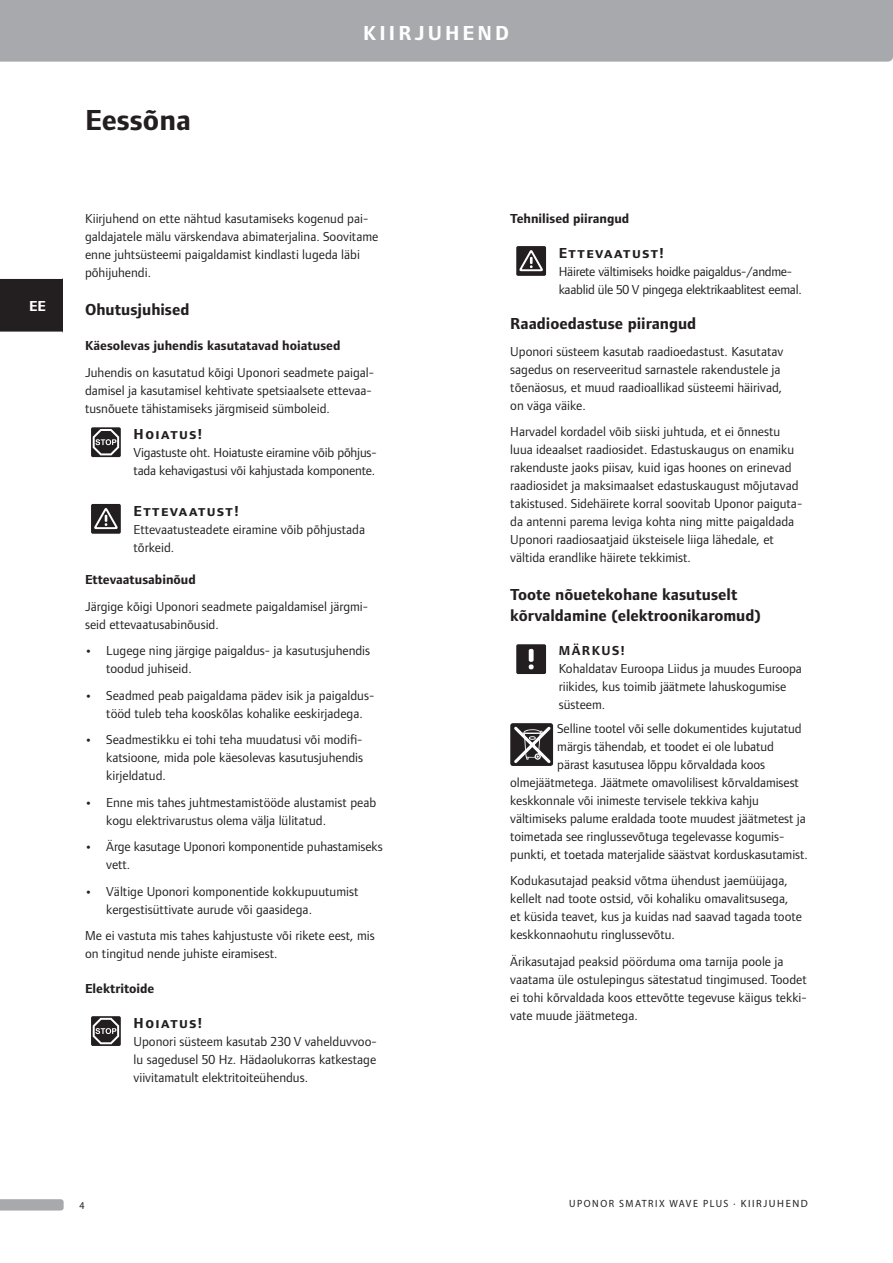
<style>
.page{position:relative;width:893px;height:1263px;background:#fff}
.page>*{position:absolute;margin:0;border:0;box-sizing:border-box;transform-origin:0 0}
.Inside_Heading_short{font:700 30px "Foundry Form Sans";color:#231f20}
.t1{font:700 21px "Foundry Form Sans";letter-spacing:.15em;color:#fff}
.Attention_flashes_bl{font:700 16.5px/21px "Foundry Form Sans";color:#231f20}
.Inside_sublevel_head{font:15px "Foundry Form Sans Bold SC";letter-spacing:.1em;color:#231f20}
.t2{font:700 15px "Foundry Form Sans";color:#fff}
.Inside_Body_copy{font:13.5px/18px "Foundry Form Sans";color:#231f20}
.Inside_Body_indentat{font:13.5px/18px "Foundry Form Sans";color:#231f20}
.Inside_Subheading_bl{font:700 13.5px "Foundry Form Sans";color:#231f20}
.Inside_Body_copy-2{font:13.5px/18px "Foundry Form Sans";letter-spacing:-.02em;color:#231f20}
.Inside_Body_notifica{font:700 13.5px "Foundry Form Sans";letter-spacing:.1em;color:#231f20}
.t3{font:10.5px "Myriad Pro";letter-spacing:.15em;color:#231f20;scale:.95 1}
.s1{font-weight:700}
</style>
<div class="page">
<div style="left:0;top:278px;width:63px;height:54px;background:#231f20"></div>
<hr style="left:0;top:277px;width:63px;height:2px;background:#fff">
<svg style="left:91px;top:427px;width:30px;height:30px"></svg>
<svg style="left:93px;top:429px;width:26px;height:26px"></svg>
<div style="left:91px;top:504px;width:30px;height:30px;background:#231f20;border-radius:2px"></div>
<svg style="left:94px;top:508px;width:24px;height:21px"></svg>
<svg style="left:91px;top:1016px;width:30px;height:30px"></svg>
<svg style="left:93px;top:1018px;width:26px;height:26px"></svg>
<div style="left:516px;top:246px;width:30px;height:30px;background:#231f20;border-radius:2px"></div>
<svg style="left:519px;top:250px;width:24px;height:21px"></svg>
<div style="left:516px;top:644px;width:30px;height:30px;background:#231f20;border-radius:2px"></div>
<div style="left:529px;top:649px;width:5px;height:13px;background:#fff;border-radius:2px"></div>
<svg style="left:529px;top:664px;width:5px;height:5px"></svg>
<svg style="left:510px;top:723px;width:43px;height:43px"></svg>
<svg style="left:511px;top:724px;width:42px;height:42px;background:#565354"></svg>
<div style="left:0;top:0;width:893px;height:62px;background:#a8a9ad"></div>
<svg style="left:0;top:1199px;width:64px;height:11px"></svg>
<p class="t2" style="left:29px;top:298px;width:18px">EE</p>
<p class="Inside_Heading_short" style="left:85px;top:103px;width:107px">Eessõna</p>
<h2 class="t1" style="left:363px;top:21px;width:148px">KIIRJUHEND</h2>
<p class="Inside_Body_copy" style="left:85px;top:210px;width:295px">Kiirjuhend on ette nähtud kasutamiseks kogenud pai&shy;galdajatele mälu värskendava abimaterjalina. Soovitame enne juhtsüsteemi paigaldamist kindlasti lugeda läbi põhijuhendi.</p>
<p class="Attention_flashes_bl" style="left:85px;top:299px;width:106px">Ohutusjuhised</p>
<p class="Inside_Subheading_bl" style="left:85px;top:338px;width:257px">Käesolevas juhendis kasutatavad hoiatused</p>
<p class="Inside_Body_copy" style="left:85px;top:363px;width:290px">Juhendis on kasutatud kõigi Uponori seadmete paigal&shy;damisel ja kasutamisel kehtivate spetsiaalsete ettevaa&shy;tusnõuete tähistamiseks järgmiseid sümboleid.</p>
<p class="Inside_sublevel_head" style="left:134px;top:425px;width:70px">Hoiatus!</p>
<p class="Inside_Body_copy" style="left:134px;top:443px;width:245px">Vigastuste oht. Hoiatuste eiramine võib põhjus&shy;tada kehavigastusi või kahjustada komponente.</p>
<p class="Inside_sublevel_head" style="left:134px;top:502px;width:107px">Ettevaatust!</p>
<p class="Inside_Body_copy" style="left:134px;top:520px;width:233px">Ettevaatusteadete eiramine võib põhjustada tõrkeid.</p>
<p class="Inside_Subheading_bl" style="left:85px;top:572px;width:112px">Ettevaatusabinõud</p>
<p class="Inside_Body_copy" style="left:85px;top:597px;width:285px">Järgige kõigi Uponori seadmete paigaldamisel järgmi&shy;seid ettevaatusabinõusid.</p>
<p class="Inside_Body_indentat" style="left:106px;top:641px;width:265px;text-indent:-21px"><span class="s1">•</span> Lugege ning järgige paigaldus- ja kasutusjuhendis toodud juhiseid.</p>
<p class="Inside_Body_indentat" style="left:106px;top:686px;width:269px;text-indent:-21px"><span class="s1">•</span> Seadmed peab paigaldama pädev isik ja paigaldus&shy;tööd tuleb teha kooskõlas kohalike eeskirjadega.</p>
<p class="Inside_Body_indentat" style="left:106px;top:730px;width:258px;text-align:justify;text-indent:-21px"><span class="s1">•</span> Seadmestikku ei tohi teha muudatusi või modifi&shy;katsioone, mida pole käesolevas kasutusjuhendis kirjeldatud.</p>
<p class="Inside_Body_indentat" style="left:106px;top:793px;width:271px;text-indent:-21px"><span class="s1">•</span> Enne mis tahes juhtmestamistööde alustamist peab kogu elektrivarustus olema välja lülitatud.</p>
<p class="Inside_Body_indentat" style="left:106px;top:837px;width:278px;text-indent:-21px"><span class="s1">•</span> Ärge kasutage Uponori komponentide puhastamiseks vett.</p>
<p class="Inside_Body_indentat" style="left:106px;top:882px;width:254px;text-indent:-21px"><span class="s1">•</span> Vältige Uponori komponentide kokkupuutumist kergestisüttivate aurude või gaasidega.</p>
<p class="Inside_Body_copy" style="left:85px;top:926px;width:291px">Me ei vastuta mis tahes kahjustuste või rikete eest, mis on tingitud nende juhiste eiramisest.</p>
<p class="Inside_Subheading_bl" style="left:85px;top:981px;width:71px">Elektritoide</p>
<p class="Inside_sublevel_head" style="left:134px;top:1014px;width:70px">Hoiatus!</p>
<p class="Inside_Body_copy" style="left:134px;top:1032px;width:245px;text-align:justify">Uponori süsteem kasutab 230 V vahelduvvoo&shy;lu sagedusel 50 Hz. Hädaolukorras katkestage viivitamatult elektritoiteühendus.</p>
<p class="Inside_Subheading_bl" style="left:510px;top:211px;width:121px">Tehnilised piirangud</p>
<p class="Inside_sublevel_head" style="left:559px;top:244px;width:107px">Ettevaatust!</p>
<p class="Inside_Body_copy-2" style="left:559px;top:262px;width:244px">Häirete vältimiseks hoidke paigaldus-/andme&shy;kaablid üle 50 V pingega elektrikaablitest eemal.</p>
<p class="Attention_flashes_bl" style="left:510px;top:313px;width:188px">Raadioedastuse piirangud</p>
<p class="Inside_Body_copy" style="left:510px;top:342px;width:274px">Uponori süsteem kasutab raadioedastust. Kasutatav sagedus on reserveeritud sarnastele rakendustele ja tõenäosus, et muud raadioallikad süsteemi häirivad, on väga väike.</p>
<p class="Inside_Body_copy" style="left:510px;top:423px;width:293px">Harvadel kordadel võib siiski juhtuda, et ei õnnestu luua ideaalset raadiosidet. Edastuskaugus on enamiku rakenduste jaoks piisav, kuid igas hoones on erinevad raadiosidet ja maksimaalset edastuskaugust mõjutavad takistused. Sidehäirete korral soovitab Uponor paiguta&shy;da antenni parema leviga kohta ning mitte paigaldada Uponori raadiosaatjaid üksteisele liiga lähedale, et vältida erandlike häirete tekkimist.</p>
<p class="Attention_flashes_bl" style="left:510px;top:584px;width:252px">Toote nõuetekohane kasutuselt kõrvaldamine (elektroonikaromud)</p>
<p class="Inside_Body_notifica" style="left:559px;top:643px;width:67px">MÄRKUS!</p>
<p class="Inside_Body_copy" style="left:559px;top:659px;width:245px">Kohaldatav Euroopa Liidus ja muudes Euroopa riikides, kus toimib jäätmete lahuskogumise süsteem.</p>
<p class="Inside_Body_copy" style="left:557px;top:719px;width:246px">Selline tootel või selle dokumentides kujutatud</p>
<p class="Inside_Body_copy" style="left:557px;top:737px;width:218px">märgis tähendab, et toodet ei ole lubatud</p>
<p class="Inside_Body_copy" style="left:557px;top:755px;width:209px">pärast kasutusea lõppu kõrvaldada koos</p>
<p class="Inside_Body_copy" style="left:510px;top:773px;width:290px">olmejäätmetega. Jäätmete omavolilisest kõrvaldamisest</p>
<p class="Inside_Body_copy" style="left:510px;top:791px;width:250px">keskkonnale või inimeste tervisele tekkiva kahju</p>
<p class="Inside_Body_copy" style="left:510px;top:809px;width:297px">vältimiseks palume eraldada toote muudest jäätmetest ja</p>
<p class="Inside_Body_copy" style="left:510px;top:827px;width:275px">toimetada see ringlussevõtuga tegelevasse kogumis-</p>
<p class="Inside_Body_copy" style="left:510px;top:845px;width:299px">punkti, et toetada materjalide säästvat korduskasutamist.</p>
<p class="Inside_Body_copy" style="left:510px;top:872px;width:293px">Kodukasutajad peaksid võtma ühendust jaemüüjaga, kellelt nad toote ostsid, või kohaliku omavalitsusega, et küsida teavet, kus ja kuidas nad saavad tagada toote keskkonnaohutu ringlussevõtu.</p>
<p class="Inside_Body_copy" style="left:510px;top:952px;width:298px">Ärikasutajad peaksid pöörduma oma tarnija poole ja vaatama üle ostulepingus sätestatud tingimused. Toodet ei tohi kõrvaldada koos ettevõtte tegevuse käigus tekki&shy;vate muude jäätmetega.</p>
<p class="t3" style="left:80px;top:1199px;width:7px">4</p>
<p class="t3" style="left:569px;top:1197px;width:253px">UPONOR SMATRIX WAVE PLUS · KIIRJUHEND</p>
</div>
